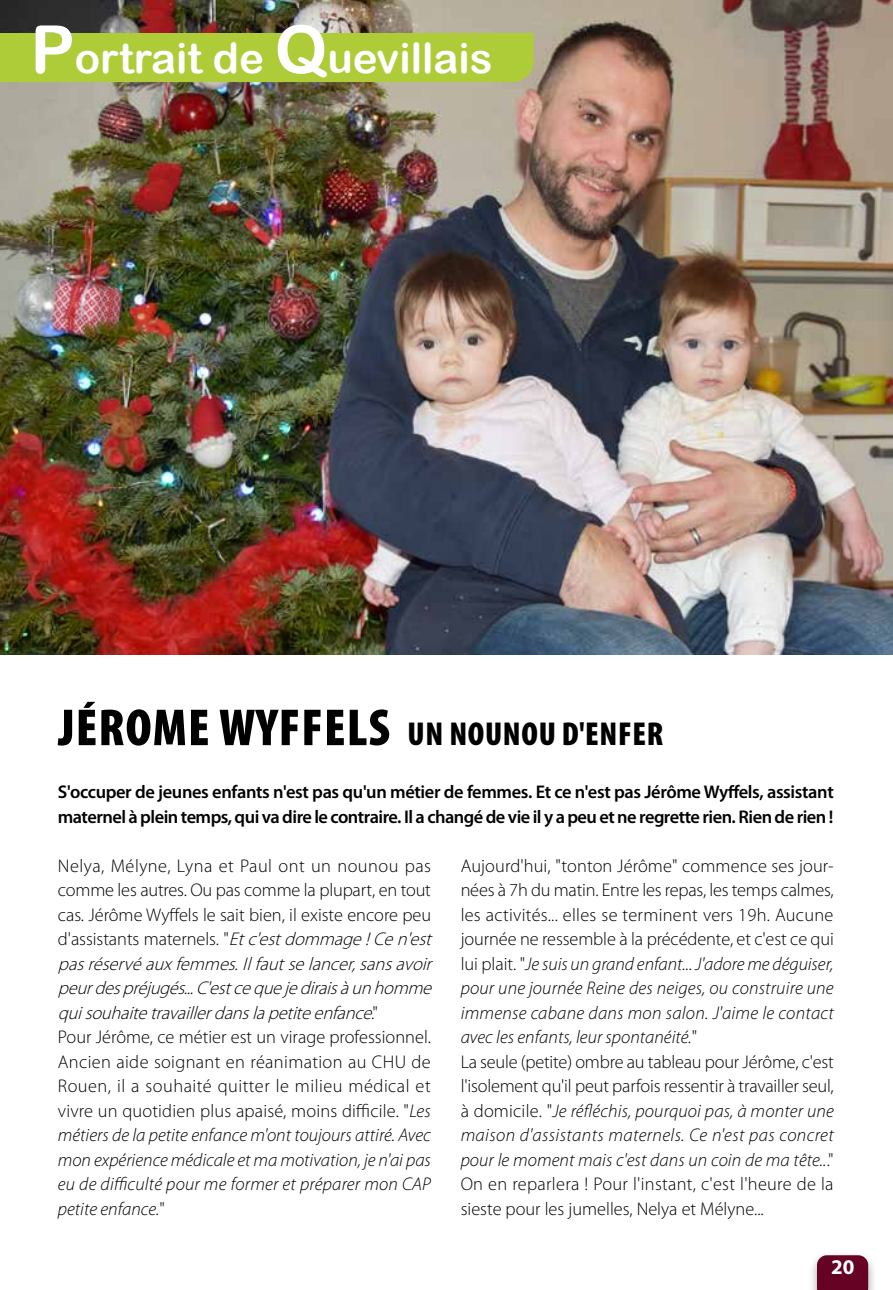
<style>
.page{position:relative;width:893px;height:1290px;background:#fff}
.page>*{position:absolute;margin:0;border:0;box-sizing:border-box;transform-origin:0 0}
.t1{font:42px "Arial Rounded MT Bold";color:#fff}
.t2{font:900 condensed 33.25px "Myriad Pro";letter-spacing:.02em;color:#000}
.t3{font:700 21px "Myriad Pro";color:#fff}
.t4{font:300 18.38px/24.5px "Myriad Pro";color:#000}
.t5{font:600 18.38px/24.5px "Myriad Pro";letter-spacing:-.03em;color:#000}
.s1{font-size:66.5px}
.s2{font-size:52.5px}
.s3{font-style:italic}
</style>
<div class="page">
<img style="left:0;top:0;width:893px;height:655px">
<div style="left:807px;top:1250px;width:71px;height:40px;background:#000;opacity:.35"></div>
<div style="left:817px;top:1255px;width:51px;height:35px;background:#660223"></div>
<div style="left:0;top:33px;width:534px;height:49px;background:#adcc38"></div>
<h1 class="t1" style="left:30px;top:33px;width:464px"><span class="s1">P</span>ortrait de <span class="s1">Q</span>uevillais</h1>
<h2 class="t2" style="left:58px;top:713px;width:606px"><span class="s2">JÉROME WYFFELS</span> UN NOUNOU D'ENFER</h2>
<p class="t5" style="left:58px;top:779px;width:777px">S'occuper de jeunes enfants n'est pas qu'un métier de femmes. Et ce n'est pas Jérôme Wyffels, assistant maternel à plein temps, qui va dire le contraire. Il a changé de vie il y a peu et ne regrette rien. Rien de rien !</p>
<p class="t4" style="left:58px;top:853px;width:381px">Nelya, Mélyne, Lyna et Paul ont un nounou pas comme les autres. Ou pas comme la plupart, en tout cas. Jérôme Wyffels le sait bien, il existe encore peu d'assistants maternels. "<span class="s3">Etc'estdommage!Cen'est pasréservéauxfemmes.Ilfautselancer,sansavoir peurdespréjugés...C'estcequejediraisàunhomme quisouhaitetravaillerdanslapetiteenfance</span>. "<br>Pour Jérôme, ce métier est un virage professionnel.<br>Ancien aide soignant en réanimation au CHU de Rouen, il a souhaité quitter le milieu médical et vivre un quotidien plus apaisé, moins difficile. "<span class="s3">Les métiers de la petite enfance m'ont toujours attiré. Avec mon expérience médicale et ma motivation, je n'ai pas eu de difficulté pour me former et préparer mon CAP petite enfance.</span>"</p>
<p class="t4" style="left:461px;top:853px;width:375px">Aujourd'hui, "tonton Jérôme" commence ses jour&shy;nées à 7h du matin. Entre les repas, les temps calmes, les activités... elles se terminent vers 19h. Aucune journée ne ressemble à la précédente, et c'est ce qui lui plait. "<span class="s3">Je suis un grand enfant... J'adore me déguiser, pour une journée Reine des neiges, ou construire une immense cabane dans mon salon. J'aime le contact avec les enfants, leur spontanéité.</span>"<br>La seule (petite) ombre au tableau pour Jérôme, c'est l'isolement qu'il peut parfois ressentir à travailler seul, à domicile. "<span class="s3">Je réfléchis, pourquoi pas, à monter une maison d'assistants maternels. Ce n'est pas concret pour le moment mais c'est dans un coin de ma tête..</span>." On en reparlera ! Pour l'instant, c'est l'heure de la sieste pour les jumelles, Nelya et Mélyne...</p>
<p class="t3" style="left:831px;top:1253px;width:25px">20</p>
</div>
